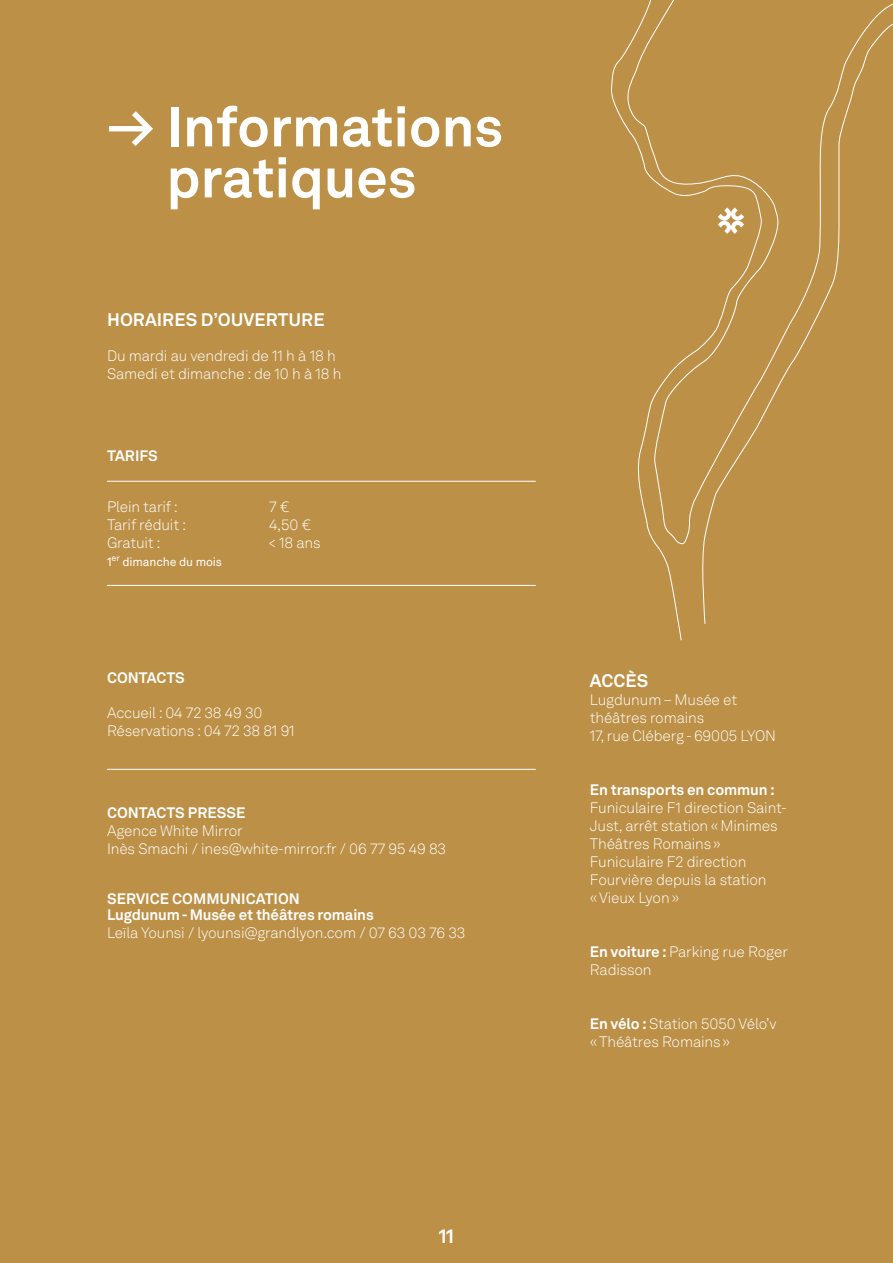
<style>
.page{position:relative;width:893px;height:1263px;background:#bc9047}
.page>*{position:absolute;margin:0;border:0;box-sizing:border-box;transform-origin:0 0}
.t1{font:700 55.5px/51px "Akkurat LL";color:#fff;text-align:center}
.t2{font:700 19.5px "Akkurat LL";color:#fff}
.t3{font:700 18px "Akkurat LL";color:#fff}
.t4{font:300 15px/18px "Akkurat LL";letter-spacing:-.01em;color:#fff}
.t5{font:700 15px/16.5px "Akkurat LL";letter-spacing:-.01em;color:#fff}
.t6{font:12px "Akkurat LL";letter-spacing:-.01em;color:#fff}
.s1{font-weight:700}
</style>
<div class="page">
<hr style="left:107px;top:481px;width:429px;height:1px;background:#fff">
<hr style="left:107px;top:585px;width:429px;height:1px;background:#fff">
<hr style="left:107px;top:769px;width:429px;height:1px;background:#fff">
<svg style="left:611px;top:0;width:282px;height:641px"></svg>
<svg style="left:700px;top:23px;width:193px;height:602px"></svg>
<svg style="left:718px;top:207px;width:26px;height:27px"></svg>
<h1 class="t1" style="left:107px;top:98px;width:397px">→ Informations pratiques</h1>
<p class="t3" style="left:107px;top:306px;width:219px">HORAIRES D’OUVERTURE</p>
<p class="t4" style="left:107px;top:346px;width:236px">Du mardi au vendredi de 11 h à 18 h<br>Samedi et dimanche : de 10 h à 18 h</p>
<p class="t5" style="left:107px;top:447px;width:52px">TARIFS</p>
<p class="t4" style="left:107px;top:498px;width:72px">Plein tarif :</p>
<p class="t4" style="left:269px;top:498px;width:22px">7 €</p>
<p class="t4" style="left:107px;top:516px;width:80px">Tarif réduit :</p>
<p class="t4" style="left:269px;top:516px;width:44px">4,50 €</p>
<p class="t4" style="left:107px;top:534px;width:55px">Gratuit :</p>
<p class="t4" style="left:269px;top:534px;width:53px">&lt; 18 ans</p>
<p class="t6" style="left:107px;top:553px;width:117px">1<sup>er</sup> dimanche du mois</p>
<p class="t5" style="left:107px;top:669px;width:79px">CONTACTS</p>
<p class="t4" style="left:107px;top:703px;width:189px">Accueil : 04 72 38 49 30<br>Réservations : 04 72 38 81 91</p>
<p class="t5" style="left:107px;top:804px;width:140px">CONTACTS PRESSE</p>
<p class="t4" style="left:107px;top:822px;width:341px">Agence White Mirror<br>Inès Smachi / ines@white-mirror.fr / 06 77 95 49 83</p>
<p class="t5" style="left:107px;top:889px;width:268px">SERVICE COMMUNICATION<br>Lugdunum - Musée et théâtres romains</p>
<p class="t4" style="left:107px;top:924px;width:360px">Leïla Younsi / lyounsi@grandlyon.com / 07 63 03 76 33</p>
<h2 class="t2" style="left:439px;top:1221px;width:17px">11</h2>
<p class="t3" style="left:590px;top:667px;width:60px">ACCÈS</p>
<p class="t4" style="left:590px;top:690px;width:188px">Lugdunum – Musée et théâtres romains<br>17, rue Cléberg - 69005 LYON</p>
<p class="t5" style="left:590px;top:781px;width:186px">En transports en commun :</p>
<p class="t4" style="left:590px;top:798px;width:199px">Funiculaire F1 direction Saint-<br>Just, arrêt station « Minimes<br>Théâtres Romains »<br>Funiculaire F2 direction<br>Fourvière depuis la station<br>« Vieux Lyon »</p>
<p class="t4" style="left:590px;top:942px;width:200px"><span class="s1">En voiture :</span> Parking rue Roger<br>Radisson</p>
<p class="t4" style="left:590px;top:1014px;width:188px"><span class="s1">En vélo :</span> Station 5050 Vélo’v « Théâtres Romains »</p>
</div>
